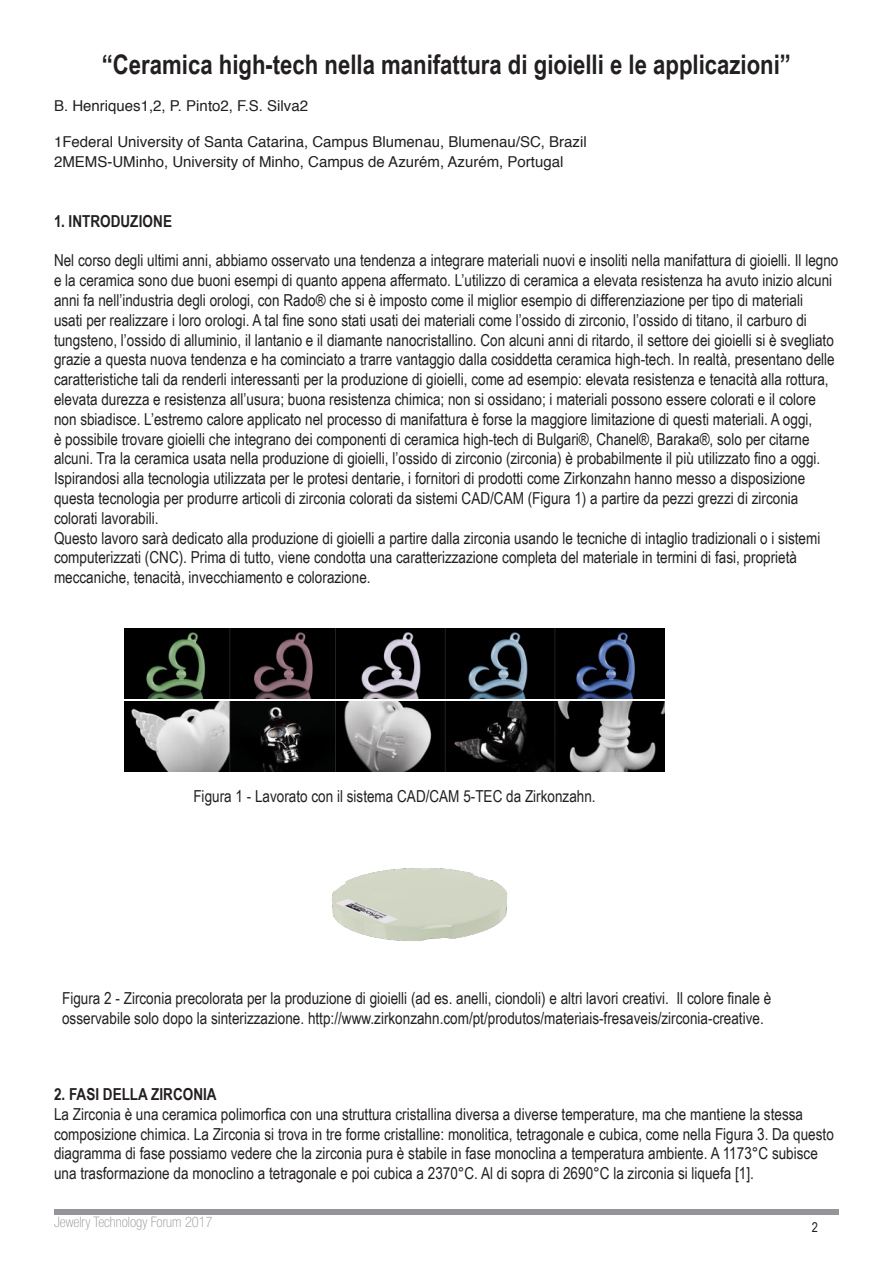
<style>
.page{position:relative;width:893px;height:1263px;background:#fff}
.page>*{position:absolute;margin:0;border:0;box-sizing:border-box;transform-origin:0 0}
.t1{font:700 27px "Arial Narrow";color:#231f20}
.t2{font:16.5px/19.8px "Arial Narrow";color:#231f20}
.t3{font:700 16.5px "Arial Narrow";color:#231f20}
.t4{font:15px "Helvetica";color:#231f20}
.t5{font:100 condensed 14.55px "Helvetica Neue LT Std";color:#939598}
.t6{font:13.5px "Arial Narrow";color:#231f20}
</style>
<div class="page">
<hr style="left:54px;top:1209px;width:785px;height:3px;background:#939598">
<hr style="left:54px;top:1213px;width:785px;height:1px;background:#939598">
<img style="left:125px;top:629px;width:539px;height:69px">
<img style="left:125px;top:701px;width:539px;height:70px">
<img style="left:332px;top:868px;width:176px;height:73px">
<p class="t1" style="left:102px;top:44px;width:691px">“Ceramica high-tech nella manifattura di gioielli e le applicazioni”</p>
<p class="t4" style="left:54px;top:95px;width:256px">B. Henriques1,2, P. Pinto2, F.S. Silva2</p>
<p class="t4" style="left:54px;top:131px;width:534px">1Federal University of Santa Catarina, Campus Blumenau, Blumenau/SC, Brazil</p>
<p class="t4" style="left:54px;top:150px;width:511px">2MEMS-UMinho, University of Minho, Campus de Azurém, Azurém, Portugal</p>
<p class="t3" style="left:54px;top:208px;width:120px">1. INTRODUZIONE</p>
<p class="t2" style="left:54px;top:250px;width:786px">Nel corso degli ultimi anni, abbiamo osservato una tendenza a integrare materiali nuovi e insoliti nella manifattura di gioielli. Il legno e la ceramica sono due buoni esempi di quanto appena affermato. L’utilizzo di ceramica a elevata resistenza ha avuto inizio alcuni anni fa nell’industria degli orologi, con Rado® che si è imposto come il miglior esempio di differenziazione per tipo di materiali<br>usati per realizzare i loro orologi. A tal fine sono stati usati dei materiali come l’ossido di zirconio, l’ossido di titano, il carburo di tungsteno, l’ossido di alluminio, il lantanio e il diamante nanocristallino. Con alcuni anni di ritardo, il settore dei gioielli si è svegliato grazie a questa nuova tendenza e ha cominciato a trarre vantaggio dalla cosiddetta ceramica high-tech. In realtà, presentano delle caratteristiche tali da renderli interessanti per la produzione di gioielli, come ad esempio: elevata resistenza e tenacità alla rottura, elevata durezza e resistenza all’usura; buona resistenza chimica; non si ossidano; i materiali possono essere colorati e il colore non sbiadisce. L’estremo calore applicato nel processo di manifattura è forse la maggiore limitazione di questi materiali. A oggi,<br>è possibile trovare gioielli che integrano dei componenti di ceramica high-tech di Bulgari®, Chanel®, Baraka®, solo per citarne alcuni. Tra la ceramica usata nella produzione di gioielli, l’ossido di zirconio (zirconia) è probabilmente il più utilizzato fino a oggi.<br>Ispirandosi alla tecnologia utilizzata per le protesi dentarie, i fornitori di prodotti come Zirkonzahn hanno messo a disposizione questa tecnologia per produrre articoli di zirconia colorati da sistemi CAD/CAM (Figura 1) a partire da pezzi grezzi di zirconia colorati lavorabili.</p>
<p class="t2" style="left:54px;top:527px;width:768px">Questo lavoro sarà dedicato alla produzione di gioielli a partire dalla zirconia usando le tecniche di intaglio tradizionali o i sistemi computerizzati (CNC). Prima di tutto, viene condotta una caratterizzazione completa del materiale in termini di fasi, proprietà meccaniche, tenacità, invecchiamento e colorazione.</p>
<p class="t2" style="left:193px;top:786px;width:404px">Figura 1 - Lavorato con il sistema CAD/CAM 5-TEC da Zirkonzahn.</p>
<p class="t2" style="left:62px;top:988px;width:711px">Figura 2 - Zirconia precolorata per la produzione di gioielli (ad es. anelli, ciondoli) e altri lavori creativi. Il colore finale è osservabile solo dopo la sinterizzazione. http://www.zirkonzahn.com/pt/produtos/materiais-fresaveis/zirconia-creative.</p>
<p class="t3" style="left:54px;top:1082px;width:164px">2. FASI DELLA ZIRCONIA</p>
<p class="t2" style="left:54px;top:1103px;width:781px">La Zirconia è una ceramica polimorfica con una struttura cristallina diversa a diverse temperature, ma che mantiene la stessa composizione chimica. La Zirconia si trova in tre forme cristalline: monolitica, tetragonale e cubica, come nella Figura 3. Da questo diagramma di fase possiamo vedere che la zirconia pura è stabile in fase monoclina a temperatura ambiente. A 1173°C subisce una trasformazione da monoclino a tetragonale e poi cubica a 2370°C. Al di sopra di 2690°C la zirconia si liquefa [1].</p>
<p class="t5" style="left:54px;top:1214px;width:160px">Jewelry Technology Forum 2017</p>
<p class="t6" style="left:812px;top:1217px;width:8px">2</p>
</div>
